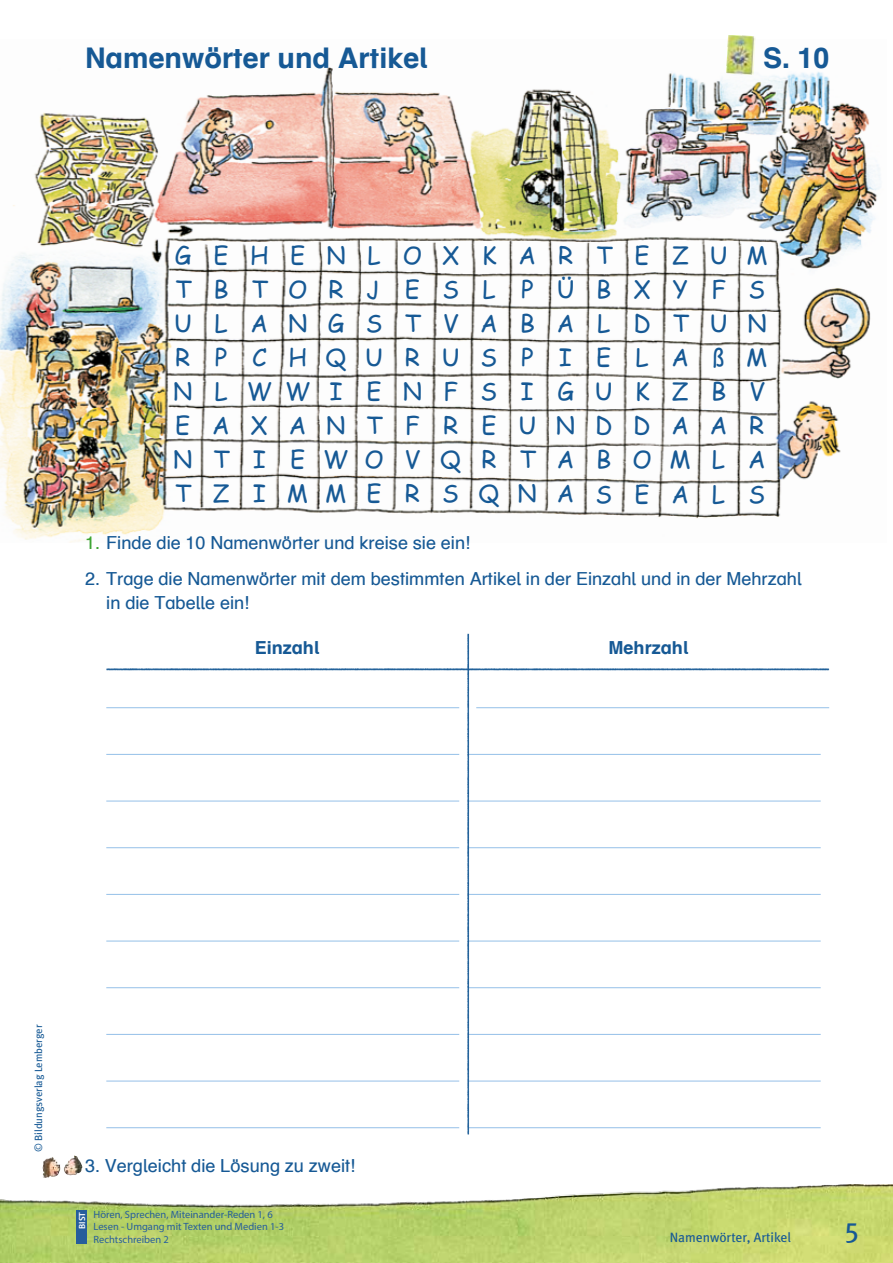
<style>
.page{position:relative;width:893px;height:1263px;background:#fff}
.page>*{position:absolute;margin:0;border:0;box-sizing:border-box;transform-origin:0 0}
.t1{font:28.5px "Schulbuch Nord OE Bold";color:#165995}
.t2{font:28.5px "Meta Book Expert";color:#165995}
.t3{font:24px/34px "Comic Sans MSOE";letter-spacing:.915em;color:#165995}
.t4{font:18px/24px "Schulbuch Nord OE Roman";color:#165995}
.t5{font:18px "Schulbuch Nord OE Bold";color:#165995}
.t6{font:13.5px "Meta";color:#165995}
.t7{font:10.5px/12.6px "Myriad Pro";color:#255d9c}
.t8{font:10.5px "Meta";letter-spacing:-.005em;color:#165995}
.t9{font:600 9px "Myriad Pro";color:#fff}
.s1{color:#3ca432}
</style>
<div class="page">
<img style="left:0;top:67px;width:881px;height:475px">
<img style="left:0;top:1185px;width:893px;height:78px">
<img style="left:726px;top:35px;width:29px;height:40px">
<hr style="left:106px;top:707px;width:353px;height:1px;background:#95c0e8">
<hr style="left:106px;top:754px;width:353px;height:1px;background:#95c0e8">
<hr style="left:106px;top:801px;width:353px;height:1px;background:#95c0e8">
<hr style="left:106px;top:847px;width:353px;height:1px;background:#95c0e8">
<hr style="left:106px;top:894px;width:353px;height:1px;background:#95c0e8">
<hr style="left:106px;top:941px;width:353px;height:1px;background:#95c0e8">
<hr style="left:106px;top:987px;width:353px;height:1px;background:#95c0e8">
<hr style="left:106px;top:1034px;width:353px;height:1px;background:#95c0e8">
<hr style="left:106px;top:1081px;width:353px;height:1px;background:#95c0e8">
<hr style="left:106px;top:1127px;width:353px;height:1px;background:#95c0e8">
<hr style="left:476px;top:707px;width:353px;height:1px;background:#95c0e8">
<hr style="left:468px;top:754px;width:353px;height:1px;background:#95c0e8">
<hr style="left:468px;top:801px;width:353px;height:1px;background:#95c0e8">
<hr style="left:468px;top:847px;width:353px;height:1px;background:#95c0e8">
<hr style="left:468px;top:894px;width:353px;height:1px;background:#95c0e8">
<hr style="left:468px;top:941px;width:353px;height:1px;background:#95c0e8">
<hr style="left:468px;top:987px;width:353px;height:1px;background:#95c0e8">
<hr style="left:468px;top:1034px;width:353px;height:1px;background:#95c0e8">
<hr style="left:468px;top:1081px;width:353px;height:1px;background:#95c0e8">
<hr style="left:468px;top:1127px;width:353px;height:1px;background:#95c0e8">
<img style="left:42px;top:1156px;width:41px;height:22px">
<hr style="left:106px;top:668px;width:723px;height:2px;background:#165995">
<hr style="left:467px;top:634px;width:2px;height:500px;background:#165995">
<div style="left:77px;top:1210px;width:10px;height:33px;background:#255d9c"></div>
<h1 class="t1" style="left:85px;top:40px;width:344px">Namenwörter und Artikel</h1>
<h1 class="t1" style="left:763px;top:40px;width:68px">S. 10</h1>
<h2 class="t3" style="left:173px;top:237px;width:596px">GEHENLOXKARTEZUM<br>TBTORJESL PÜBXYFS<br>ULANGSTVABALDTUN<br>RPCHQURUSPIELAßM<br>NLWWIENFSIGUKZBV<br>EAXANTFREUNDDAAR<br>NTI EWOVQRTABOMLA<br>TZIMMERSQNASEALS</h2>
<p class="t4" style="left:85px;top:530px;width:387px"><span class="s1">1.</span> Finde die 10 Namenwörter und kreise sie ein!</p>
<p class="t4" style="left:106px;top:567px;width:697px;text-indent:-21px">2. Trage die Namenwörter mit dem bestimmten Artikel in der Einzahl und in der Mehrzahl in die Tabelle ein!</p>
<p class="t5" style="left:255px;top:636px;width:66px">Einzahl</p>
<p class="t5" style="left:609px;top:636px;width:81px">Mehrzahl</p>
<p class="t8" style="left:32px;top:1152px;width:129px;rotate:-90deg">© Bildungsverlag Lemberger</p>
<p class="t4" style="left:85px;top:1153px;width:272px">3. Vergleicht die Lösung zu zweit!</p>
<p class="t9" style="left:76px;top:1229px;width:18px;rotate:-90deg">BIST</p>
<p class="t7" style="left:94px;top:1208px;width:192px">Hören, Sprechen, Miteinander-Reden 1, 6<br>Lesen - Umgang mit Texten und Medien 1-3<br>Rechtschreiben 2</p>
<p class="t6" style="left:670px;top:1229px;width:123px">Namenwörter, Artikel</p>
<h1 class="t2" style="left:845px;top:1215px;width:15px">5</h1>
</div>
